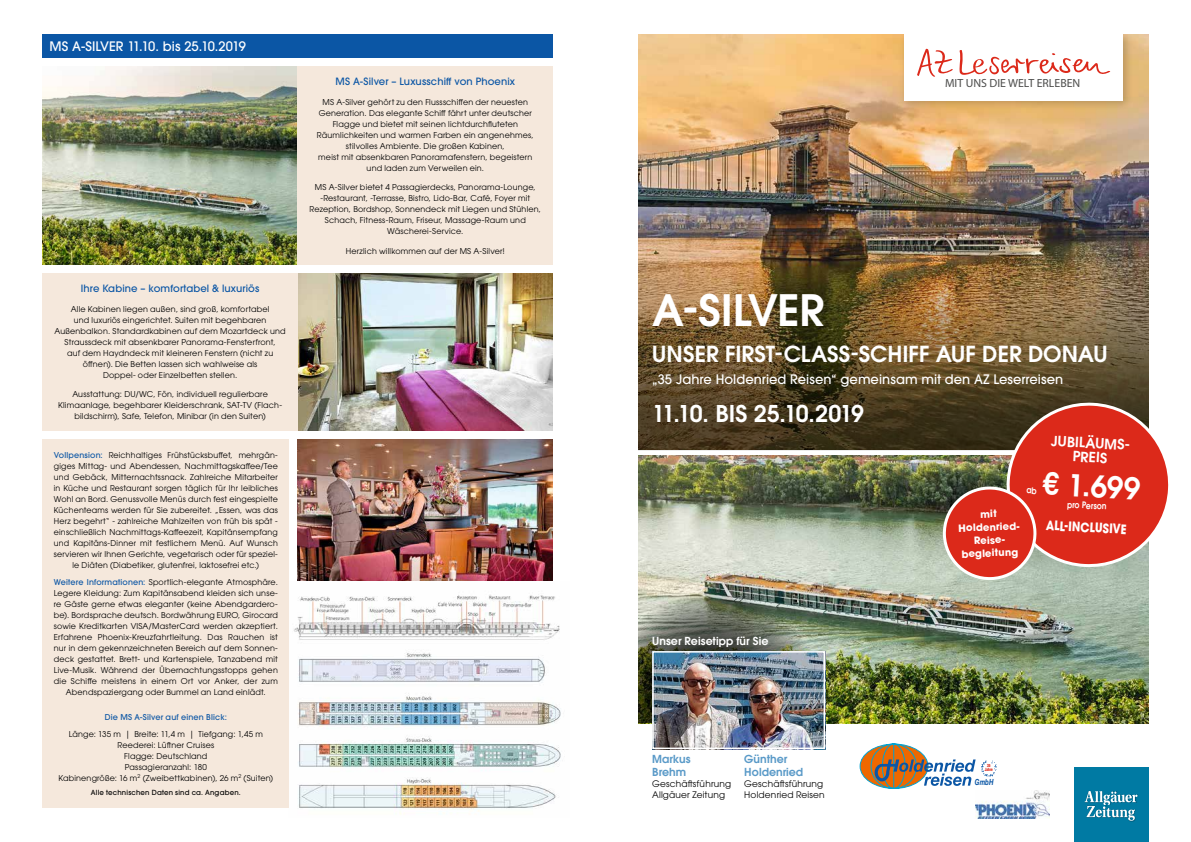
<style>
.page{position:relative;width:1191px;height:842px;background:#fff}
.page>*{position:absolute;margin:0;border:0;box-sizing:border-box;transform-origin:0 0}
.t1{font:600 43px "ITC Avant Garde Pro";letter-spacing:-.005em;color:#fff}
.t2{font:600 30px "ITC Avant Garde Std";color:#fff}
.t3{font:600 23px "ITC Avant Garde Std";letter-spacing:-.05em;color:#fff}
.t4{font:600 22px "ITC Avant Garde Std";color:#fff}
.t5{font:600 14px/14px "ITC Avant Garde Std";color:#fff;text-align:center}
.t6{font:500 13px "ITC Avant Garde Std";letter-spacing:.005em;color:#fff}
.t7{font:700 13px "ITC Avant Garde Std";color:#fff;scale:.85 1}
.t8{font:11.8px "Myriad Pro";color:#4d4d4c}
.t9{font:600 11px/13px "ITC Avant Garde Pro";letter-spacing:.005em;color:#5a9ac8}
.t10{font:600 11px "ITC Avant Garde Pro";letter-spacing:.005em;color:#fff}
.t11{font:500 10px "ITC Avant Garde Std";letter-spacing:.01em;color:#0b56a5}
.t12{font:700 10px/13px "ITC Avant Garde Pro";color:#fff;text-align:center}
.t13{font:9px/11px "ITC Avant Garde Pro";letter-spacing:.015em;color:#000}
.t14{font:600 9px "ITC Avant Garde Std";color:#fff;scale:.85 1}
.t15{font:italic 700 8.4px "Helvetica Neue LT Com";color:#0b56a5;scale:.73 1}
.t16{font:8px/11px "ITC Avant Garde Std";letter-spacing:.02em;color:#000;text-align:center}
.t17{font:500 8px "ITC Avant Garde Std";letter-spacing:.02em;color:#0b56a5}
.t18{font:500 7px "ITC Avant Garde Std";letter-spacing:.025em;color:#000}
.t19{font:900 condensed 4.4px/4.1px "Helvetica Neue LT Com";letter-spacing:.025em;color:#dc291a;text-align:center;scale:.76 1}
.s1{font-weight:500;color:#0b56a5}
</style>
<div class="page">
<img style="left:638px;top:34px;width:510px;height:231px">
<img style="left:638px;top:265px;width:510px;height:185px">
<div style="left:1073px;top:767px;width:75px;height:75px;background:#007aa3"></div>
<svg style="left:1084px;top:791px;width:53px;height:30px"></svg>
<img style="left:975px;top:790px;width:74px;height:29px">
<div style="left:898px;top:34px;width:235px;height:77px;background:#000;opacity:.2"></div>
<div style="left:904px;top:34px;width:218px;height:66px;background:#fff"></div>
<svg style="left:917px;top:49px;width:36px;height:28px"></svg>
<svg style="left:959px;top:50px;width:151px;height:25px"></svg>
<img style="left:638px;top:456px;width:510px;height:267px">
<svg style="left:859px;top:744px;width:116px;height:45px"></svg>
<img style="left:981px;top:761px;width:16px;height:15px">
<img style="left:638px;top:593px;width:189px;height:130px">
<img style="left:655px;top:654px;width:167px;height:92px">
<div style="left:652px;top:651px;width:173px;height:98px;border:2px solid #fff"></div>
<div style="left:43px;top:34px;width:510px;height:24px;background:#0b56a5"></div>
<img style="left:43px;top:66px;width:255px;height:199px">
<img style="left:298px;top:273px;width:255px;height:158px">
<div style="left:298px;top:66px;width:255px;height:199px;background:#f5e8dc"></div>
<div style="left:43px;top:273px;width:255px;height:158px;background:#f5e8dc"></div>
<img style="left:298px;top:439px;width:255px;height:142px">
<img style="left:294px;top:595px;width:267px;height:219px">
<div style="left:43px;top:439px;width:246px;height:369px;background:#f5e8dc"></div>
<svg style="left:942px;top:399px;width:227px;height:183px;background:#bd5242"></svg>
<h3 class="t6" style="left:50px;top:38px;width:198px">MS A-SILVER 11.10. bis 25.10.2019</h3>
<p class="t11" style="left:81px;top:282px;width:180px">Ihre Kabine – komfortabel &amp; luxuriös</p>
<p class="t16" style="left:55px;top:303px;width:233px">Alle Kabinen liegen außen, sind groß, komfortabel<br>und luxuriös eingerichtet. Suiten mit begehbaren Außenbalkon. Standardkabinen auf dem Mozartdeck und Straussdeck mit absenkbarer Panorama-Fensterfront,<br>auf dem Haydndeck mit kleineren Fenstern (nicht zu öffnen). Die Betten lassen sich wahlweise als<br>Doppel- oder Einzelbetten stellen.</p>
<p class="t16" style="left:58px;top:389px;width:225px">Ausstattung: DU/WC, Fön, individuell regulierbare<br>Klimaanlage, begehbarer Kleiderschrank, SAT-TV (Flach&shy;bildschirm), Safe, Telefon, Minibar (in den Suiten)</p>
<p class="t16" style="left:54px;top:450px;width:225px"><span class="s1">Vollpension:</span> Reichhaltiges Frühstücksbuffet, mehrgän&shy;giges Mittag- und Abendessen, Nachmittagskaffee/Tee und Gebäck, Mitternachtssnack. Zahlreiche Mitarbeiter in Küche und Restaurant sorgen täglich für Ihr leibliches Wohl an Bord. Genussvolle Menüs durch fest eingespielte Küchenteams werden für Sie zubereitet. „Essen, was das Herz begehrt“ - zahlreiche Mahlzeiten von früh bis spät - einschließlich Nachmittags-Kaffeezeit, Kapitänsempfang und Kapitäns-Dinner mit festlichem Menü. Auf Wunsch servieren wir Ihnen Gerichte, vegetarisch oder für speziel&shy;le Diäten (Diabetiker, glutenfrei, laktosefrei etc.)</p>
<p class="t16" style="left:54px;top:577px;width:225px"><span class="s1">Weitere Informationen:</span> Sportlich-elegante Atmosphäre.<br>Legere Kleidung: Zum Kapitänsabend kleiden sich unse&shy;re Gäste gerne etwas eleganter (keine Abendgardero&shy;be). Bordsprache deutsch. Bordwährung EURO, Girocard sowie Kreditkarten VISA/MasterCard werden akzeptiert.<br>Erfahrene Phoenix-Kreuzfahrtleitung. Das Rauchen ist nur in dem gekennzeichneten Bereich auf dem Sonnen&shy;deck gestattet. Brett- und Kartenspiele, Tanzabend mit Live-Musik. Während der Übernachtungsstopps gehen die Schiffe meistens in einem Ort vor Anker, der zum Abendspaziergang oder Bummel an Land einlädt.</p>
<p class="t17" style="left:105px;top:712px;width:124px">Die MS A-Silver auf einen Blick:</p>
<p class="t16" style="left:58px;top:728px;width:216px">Länge: 135 m | Breite: 11,4 m | Tiefgang: 1,45 m Reederei: Lüftner Cruises<br>Flagge: Deutschland<br>Passagieranzahl: 180<br>Kabinengröße: 16 m<sup>2</sup> (Zweibettkabinen), 26 m<sup>2</sup> (Suiten)</p>
<p class="t18" style="left:91px;top:788px;width:151px">Alle technischen Daten sind ca. Angaben.</p>
<p class="t11" style="left:336px;top:75px;width:181px">MS A-Silver – Luxusschiff von Phoenix</p>
<p class="t16" style="left:317px;top:96px;width:218px">MS A-Silver gehört zu den Flussschiffen der neuesten Generation. Das elegante Schiff fährt unter deutscher Flagge und bietet mit seinen lichtdurchfluteten Räumlichkeiten und warmen Farben ein angenehmes, stilvolles Ambiente. Die großen Kabinen,<br>meist mit absenkbaren Panoramafenstern, begeistern und laden zum Verweilen ein.</p>
<p class="t16" style="left:309px;top:182px;width:233px">MS A-Silver bietet 4 Passagierdecks, Panorama-Lounge, -Restaurant, -Terrasse, Bistro, Lido-Bar, Café, Foyer mit Rezeption, Bordshop, Sonnendeck mit Liegen und Stühlen, Schach, Fitness-Raum, Friseur, Massage-Raum und Wäscherei-Service.</p>
<p class="t16" style="left:346px;top:245px;width:160px">Herzlich willkommen auf der MS A-Silver!</p>
<h3 class="t8" style="left:945px;top:75px;width:137px">MIT UNS DIE WELT ERLEBEN</h3>
<h1 class="t1" style="left:652px;top:282px;width:174px">A-SILVER</h1>
<h3 class="t4" style="left:652px;top:339px;width:457px">UNSER FIRST-CLASS-SCHIFF AUF DER DONAU</h3>
<h3 class="t6" style="left:652px;top:371px;width:412px">„35 Jahre Holdenried Reisen“ gemeinsam mit den AZ Leserreisen</h3>
<h3 class="t3" style="left:652px;top:399px;width:213px">11.10. BIS 25.10.2019</h3>
<h3 class="t5" style="left:1051px;top:434px;width:82px;rotate:3deg">JUBILÄUMS-<br>PREIS</h3>
<h2 class="t2" style="left:1043px;top:464px;width:99px;rotate:3deg">€ 1.699</h2>
<p class="t14" style="left:1067px;top:498px;width:48px;rotate:3deg">pro Person</p>
<h3 class="t7" style="left:1046px;top:516px;width:96px;rotate:3deg">ALL-INCLUSIVE</h3>
<p class="t12" style="left:957px;top:508px;width:65px;rotate:-2deg">mit<br>Holdenried-<br>Reise&shy;begleitung</p>
<h3 class="t10" style="left:652px;top:634px;width:118px">Unser Reisetipp für Sie</h3>
<h3 class="t9" style="left:652px;top:752px;width:40px">Markus<br>Brehm</h3>
<p class="t13" style="left:652px;top:778px;width:80px">Geschäftsführung<br>Allgäuer Zeitung</p>
<h3 class="t9" style="left:744px;top:752px;width:60px">Günther<br>Holdenried</h3>
<p class="t13" style="left:744px;top:778px;width:82px">Geschäftsführung<br>Holdenried Reisen</p>
<p class="t19" style="left:984px;top:764px;width:12px">35<br>Jahre</p>
<p class="t15" style="left:975px;top:777px;width:27px">GmbH</p>
</div>
